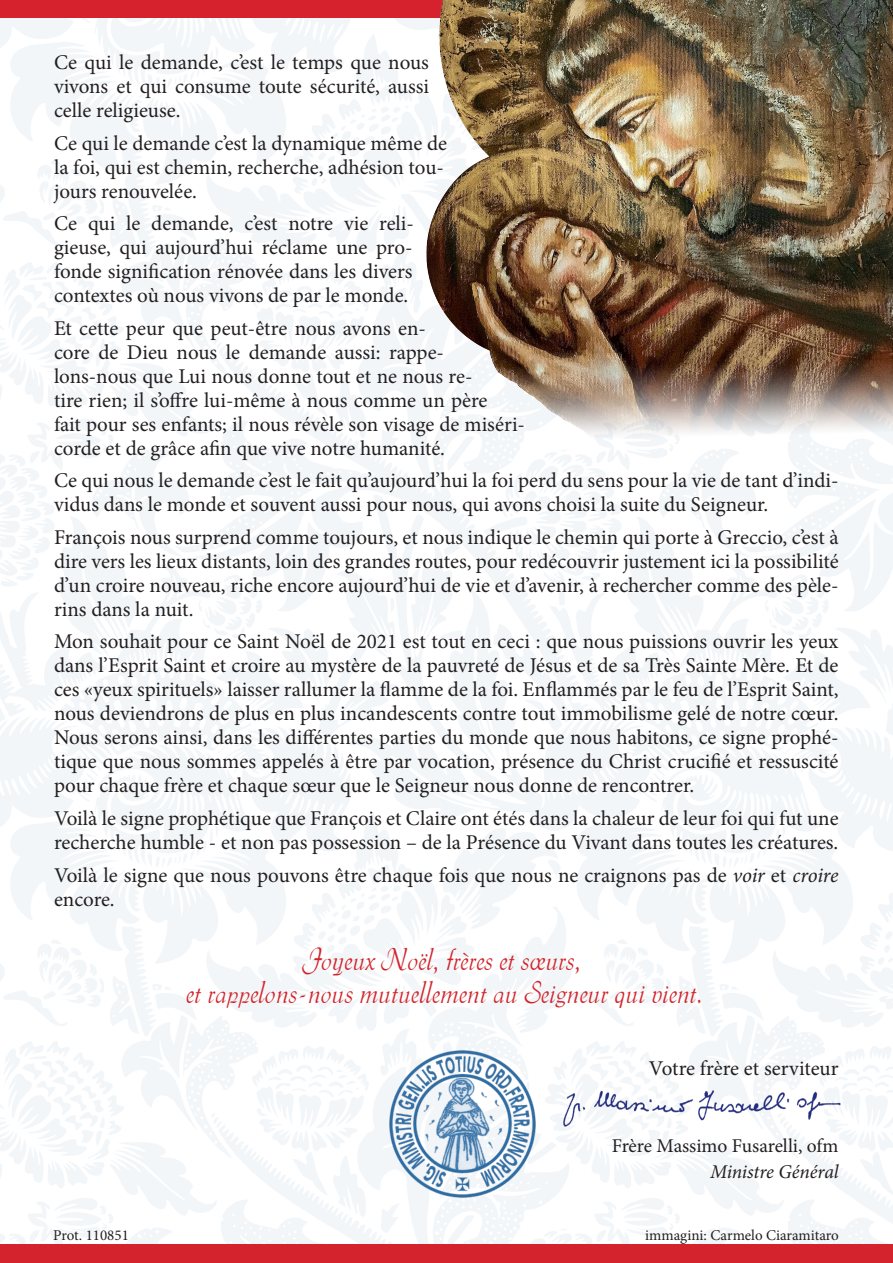
<style>
.page{position:relative;width:893px;height:1263px;background:#fff}
.page>*{position:absolute;margin:0;border:0;box-sizing:border-box;transform-origin:0 0}
.t1{font:31.5px/32.5px "Menuetscript";color:#d2232a;text-align:center}
.t2{font:21px/24px "Minion Pro";letter-spacing:-.005em;color:#231f20}
.t3{font:19.5px "Minion Pro";letter-spacing:-.005em;color:#231f20}
.t4{font:italic 19.5px "Minion Pro";letter-spacing:-.01em;color:#231f20}
.t5{font:15px "Minion Pro";color:#231f20}
.s1{font-style:italic}
</style>
<div class="page">
<img style="left:0;top:18px;width:893px;height:1227px">
<div style="left:0;top:0;width:893px;height:18px;background:#d5222d"></div>
<div style="left:0;top:1245px;width:893px;height:18px;background:#d5232d"></div>
<img style="left:425px;top:0;width:468px;height:439px">
<img style="left:557px;top:1069px;width:290px;height:76px">
<img style="left:389px;top:1050px;width:147px;height:147px">
<p class="t2" style="left:54px;top:51px;width:376px;text-align:justify">Ce qui le demande, c’est le temps que nous vivons et qui consume toute sécurité, aussi celle religieuse.</p>
<p class="t2" style="left:54px;top:131px;width:395px">Ce qui le demande c’est la dynamique même de la foi, qui est chemin, recherche, adhésion tou&shy;jours renouvelée.</p>
<p class="t2" style="left:54px;top:212px;width:362px;text-align:justify">Ce qui le demande, c’est notre vie reli&shy;gieuse, qui aujourd’hui réclame une pro&shy;fonde signification rénovée dans les divers contextes où nous vivons de par le monde.</p>
<p class="t2" style="left:54px;top:316px;width:473px">Et cette peur que peut-être nous avons en-<br>core de Dieu nous le demande aussi: rappe&shy;lons-nous que Lui nous donne tout et ne nous re-<br>tire rien; il s’offre lui-même à nous comme un père<br>fait pour ses enfants; il nous révèle son visage de miséri&shy;corde et de grâce afin que vive notre humanité.</p>
<p class="t2" style="left:54px;top:469px;width:786px">Ce qui nous le demande c’est le fait qu’aujourd’hui la foi perd du sens pour la vie de tant d’indi&shy;vidus dans le monde et souvent aussi pour nous, qui avons choisi la suite du Seigneur.</p>
<p class="t2" style="left:54px;top:525px;width:786px;text-align:justify">François nous surprend comme toujours, et nous indique le chemin qui porte à Greccio, c’est à dire vers les lieux distants, loin des grandes routes, pour redécouvrir justement ici la possibilité d’un croire nouveau, riche encore aujourd’hui de vie et d’avenir, à rechercher comme des pèle&shy;rins dans la nuit.</p>
<p class="t2" style="left:54px;top:630px;width:786px;text-align:justify">Mon souhait pour ce Saint Noël de 2021 est tout en ceci : que nous puissions ouvrir les yeux dans l’Esprit Saint et croire au mystère de la pauvreté de Jésus et de sa Très Sainte Mère. Et de ces «yeux spirituels» laisser rallumer la flamme de la foi. Enflammés par le feu de l’Esprit Saint, nous deviendrons de plus en plus incandescents contre tout immobilisme gelé de notre cœur.<br>Nous serons ainsi, dans les différentes parties du monde que nous habitons, ce signe prophé&shy;tique que nous sommes appelés à être par vocation, présence du Christ crucifié et ressuscité pour chaque frère et chaque sœur que le Seigneur nous donne de rencontrer.</p>
<p class="t2" style="left:54px;top:806px;width:786px">Voilà le signe prophétique que François et Claire ont étés dans la chaleur de leur foi qui fut une recherche humble - et non pas possession – de la Présence du Vivant dans toutes les créatures.</p>
<p class="t2" style="left:54px;top:863px;width:786px">Voilà le signe que nous pouvons être chaque fois que nous ne craignons pas de <span class="s1">voir</span> et <span class="s1">croire </span>encore.</p>
<h1 class="t1" style="left:191px;top:944px;width:519px">Joyeux Noël, frères et sœurs,<br>et rappelons-nous mutuellement au Seigneur qui vient.</h1>
<p class="t2" style="left:649px;top:1056px;width:191px">Votre frère et serviteur</p>
<p class="t3" style="left:612px;top:1133px;width:228px">Frère Massimo Fusarelli, ofm</p>
<p class="t4" style="left:710px;top:1158px;width:130px">Ministre Général</p>
<p class="t5" style="left:53px;top:1225px;width:77px">Prot. 110851</p>
<p class="t5" style="left:645px;top:1225px;width:195px">immagini: Carmelo Ciaramitaro</p>
</div>
